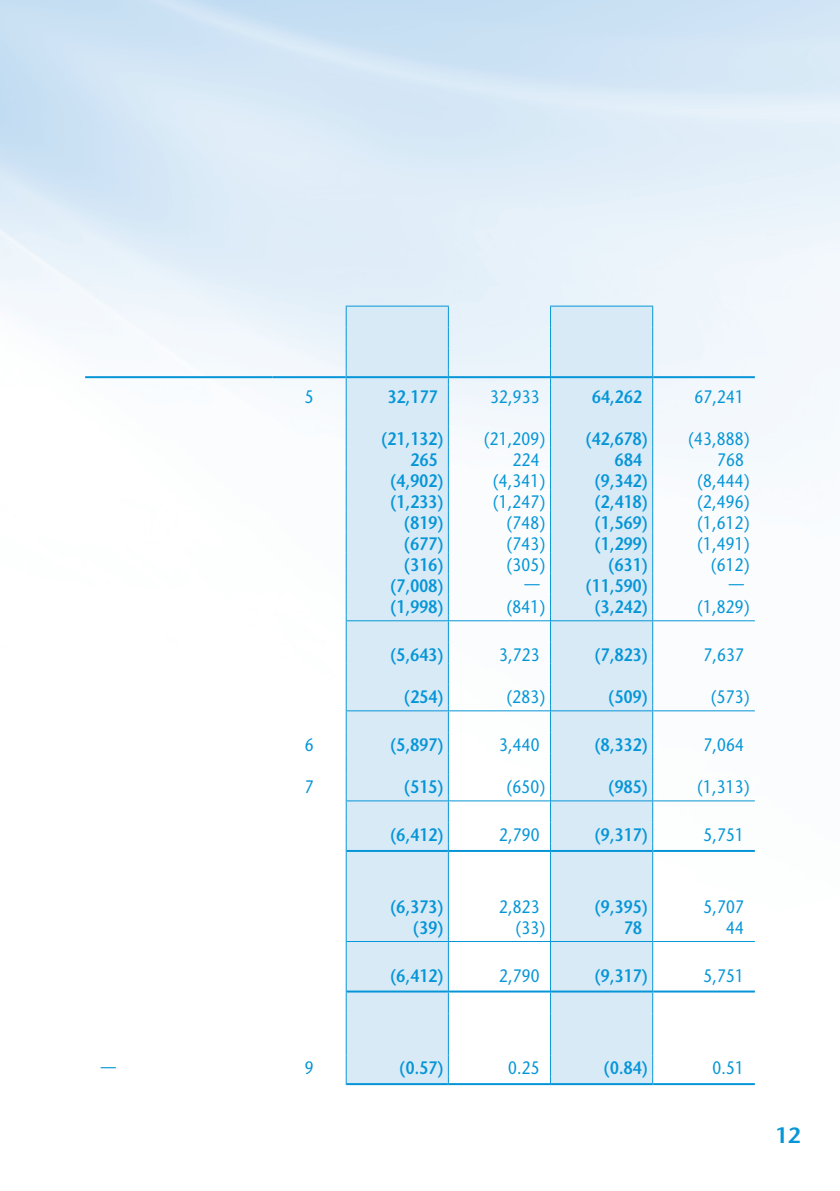
<style>
.page{position:relative;width:840px;height:1191px;background:#fff}
.page>*{position:absolute;margin:0;border:0;box-sizing:border-box;transform-origin:0 0}
.t1{font:600 22px "Stone Sans Std";color:#0696d7}
.t2{font:600 18px "Stone Sans Std";letter-spacing:.015em;color:#0696d7;scale:.85 1}
.t3{font:500 18px "Stone Sans Std";letter-spacing:.015em;color:#0696d7;scale:.85 1}
</style>
<div class="page">
<img style="left:0;top:0;width:839px;height:1086px">
<svg style="left:346px;top:306px;width:305px;height:777px;fill:#d9eaf7"></svg>
<hr style="left:345px;top:305px;width:103px;height:1px;background:#0696d7">
<hr style="left:345px;top:1013px;width:1px;height:42px;background:#0696d7">
<hr style="left:447px;top:1013px;width:1px;height:42px;background:#0696d7">
<hr style="left:549px;top:305px;width:103px;height:1px;background:#0696d7">
<hr style="left:549px;top:1013px;width:1px;height:42px;background:#0696d7">
<hr style="left:651px;top:1013px;width:1px;height:42px;background:#0696d7">
<svg style="left:345px;top:1055px;width:1px;height:30px"></svg>
<svg style="left:447px;top:1055px;width:1px;height:30px"></svg>
<svg style="left:549px;top:1055px;width:1px;height:30px"></svg>
<svg style="left:651px;top:1055px;width:1px;height:30px"></svg>
<svg style="left:345px;top:306px;width:1px;height:707px"></svg>
<svg style="left:447px;top:306px;width:1px;height:707px"></svg>
<svg style="left:549px;top:306px;width:1px;height:707px"></svg>
<svg style="left:651px;top:306px;width:1px;height:707px"></svg>
<hr style="left:85px;top:376px;width:187px;height:2px;background:#0696d7">
<hr style="left:272px;top:376px;width:73px;height:2px;background:#0696d7">
<hr style="left:346px;top:376px;width:101px;height:2px;background:#0696d7">
<hr style="left:448px;top:376px;width:101px;height:2px;background:#0696d7">
<hr style="left:550px;top:376px;width:101px;height:2px;background:#0696d7">
<hr style="left:652px;top:376px;width:102px;height:2px;background:#0696d7">
<hr style="left:346px;top:620px;width:101px;height:1px;background:#0696d7">
<hr style="left:448px;top:620px;width:101px;height:1px;background:#0696d7">
<hr style="left:550px;top:620px;width:101px;height:1px;background:#0696d7">
<hr style="left:652px;top:620px;width:102px;height:1px;background:#0696d7">
<hr style="left:346px;top:710px;width:101px;height:1px;background:#0696d7">
<hr style="left:448px;top:710px;width:101px;height:1px;background:#0696d7">
<hr style="left:550px;top:710px;width:101px;height:1px;background:#0696d7">
<hr style="left:652px;top:710px;width:102px;height:1px;background:#0696d7">
<hr style="left:346px;top:800px;width:101px;height:1px;background:#0696d7">
<hr style="left:448px;top:800px;width:101px;height:1px;background:#0696d7">
<hr style="left:550px;top:800px;width:101px;height:1px;background:#0696d7">
<hr style="left:652px;top:800px;width:102px;height:1px;background:#0696d7">
<hr style="left:346px;top:850px;width:101px;height:2px;background:#0696d7">
<hr style="left:448px;top:850px;width:101px;height:2px;background:#0696d7">
<hr style="left:550px;top:850px;width:101px;height:2px;background:#0696d7">
<hr style="left:652px;top:850px;width:102px;height:2px;background:#0696d7">
<hr style="left:346px;top:941px;width:101px;height:1px;background:#0696d7">
<hr style="left:448px;top:941px;width:101px;height:1px;background:#0696d7">
<hr style="left:550px;top:941px;width:101px;height:1px;background:#0696d7">
<hr style="left:652px;top:941px;width:102px;height:1px;background:#0696d7">
<hr style="left:346px;top:990px;width:101px;height:2px;background:#0696d7">
<hr style="left:448px;top:990px;width:101px;height:2px;background:#0696d7">
<hr style="left:550px;top:990px;width:101px;height:2px;background:#0696d7">
<hr style="left:652px;top:990px;width:102px;height:2px;background:#0696d7">
<hr style="left:346px;top:1083px;width:101px;height:2px;background:#0696d7">
<hr style="left:448px;top:1083px;width:101px;height:2px;background:#0696d7">
<hr style="left:550px;top:1083px;width:101px;height:2px;background:#0696d7">
<hr style="left:652px;top:1083px;width:102px;height:2px;background:#0696d7">
<p class="t3" style="left:101px;top:1054px;width:20px">—</p>
<p class="t3" style="left:304px;top:386px;width:12px">5</p>
<p class="t2" style="left:387px;top:386px;width:60px">32,177</p>
<p class="t3" style="left:489px;top:386px;width:60px">32,933</p>
<p class="t2" style="left:591px;top:386px;width:60px">64,262</p>
<p class="t3" style="left:694px;top:386px;width:60px">67,241</p>
<p class="t2" style="left:381px;top:428px;width:75px">)21,132(</p>
<p class="t3" style="left:484px;top:428px;width:73px">)21,209(</p>
<p class="t2" style="left:585px;top:428px;width:75px">)42,678(</p>
<p class="t3" style="left:688px;top:428px;width:73px">)43,888(</p>
<p class="t2" style="left:410px;top:449px;width:33px">265</p>
<p class="t3" style="left:512px;top:449px;width:33px">224</p>
<p class="t2" style="left:614px;top:449px;width:33px">684</p>
<p class="t3" style="left:716px;top:449px;width:33px">768</p>
<p class="t2" style="left:390px;top:470px;width:64px">)4,902(</p>
<p class="t3" style="left:493px;top:470px;width:63px">)4,341(</p>
<p class="t2" style="left:594px;top:470px;width:64px">)9,342(</p>
<p class="t3" style="left:697px;top:470px;width:63px">)8,444(</p>
<p class="t2" style="left:390px;top:491px;width:64px">)1,233(</p>
<p class="t3" style="left:493px;top:491px;width:63px">)1,247(</p>
<p class="t2" style="left:594px;top:491px;width:64px">)2,418(</p>
<p class="t3" style="left:697px;top:491px;width:63px">)2,496(</p>
<p class="t2" style="left:403px;top:512px;width:48px">)819(</p>
<p class="t3" style="left:506px;top:512px;width:46px">)748(</p>
<p class="t2" style="left:594px;top:512px;width:64px">)1,569(</p>
<p class="t3" style="left:697px;top:512px;width:63px">)1,612(</p>
<p class="t2" style="left:403px;top:533px;width:48px">)677(</p>
<p class="t3" style="left:506px;top:533px;width:46px">)743(</p>
<p class="t2" style="left:594px;top:533px;width:64px">)1,299(</p>
<p class="t3" style="left:697px;top:533px;width:63px">)1,491(</p>
<p class="t2" style="left:403px;top:554px;width:48px">)316(</p>
<p class="t3" style="left:506px;top:554px;width:46px">)305(</p>
<p class="t2" style="left:607px;top:554px;width:48px">)631(</p>
<p class="t3" style="left:710px;top:554px;width:46px">)612(</p>
<p class="t2" style="left:390px;top:575px;width:64px">)7,008(</p>
<p class="t3" style="left:524px;top:572px;width:19px">—</p>
<p class="t2" style="left:585px;top:575px;width:75px">)11,590(</p>
<p class="t3" style="left:728px;top:572px;width:20px">—</p>
<p class="t2" style="left:390px;top:596px;width:64px">)1,998(</p>
<p class="t3" style="left:506px;top:596px;width:46px">)841(</p>
<p class="t2" style="left:594px;top:596px;width:64px">)3,242(</p>
<p class="t3" style="left:697px;top:596px;width:63px">)1,829(</p>
<p class="t2" style="left:390px;top:644px;width:64px">)5,643(</p>
<p class="t3" style="left:498px;top:644px;width:49px">3,723</p>
<p class="t2" style="left:594px;top:644px;width:64px">)7,823(</p>
<p class="t3" style="left:703px;top:644px;width:49px">7,637</p>
<p class="t2" style="left:403px;top:686px;width:48px">)254(</p>
<p class="t3" style="left:506px;top:686px;width:46px">)283(</p>
<p class="t2" style="left:607px;top:686px;width:48px">)509(</p>
<p class="t3" style="left:710px;top:686px;width:46px">)573(</p>
<p class="t3" style="left:304px;top:734px;width:12px">6</p>
<p class="t2" style="left:390px;top:734px;width:64px">)5,897(</p>
<p class="t3" style="left:498px;top:734px;width:49px">3,440</p>
<p class="t2" style="left:594px;top:734px;width:64px">)8,332(</p>
<p class="t3" style="left:703px;top:734px;width:49px">7,064</p>
<p class="t3" style="left:304px;top:776px;width:12px">7</p>
<p class="t2" style="left:403px;top:776px;width:48px">)515(</p>
<p class="t3" style="left:506px;top:776px;width:46px">)650(</p>
<p class="t2" style="left:607px;top:776px;width:48px">)985(</p>
<p class="t3" style="left:697px;top:776px;width:63px">)1,313(</p>
<p class="t2" style="left:390px;top:824px;width:64px">)6,412(</p>
<p class="t3" style="left:498px;top:824px;width:49px">2,790</p>
<p class="t2" style="left:594px;top:824px;width:64px">)9,317(</p>
<p class="t3" style="left:703px;top:824px;width:49px">5,751</p>
<p class="t2" style="left:390px;top:895px;width:64px">)6,373(</p>
<p class="t3" style="left:498px;top:895px;width:49px">2,823</p>
<p class="t2" style="left:594px;top:895px;width:64px">)9,395(</p>
<p class="t3" style="left:703px;top:895px;width:49px">5,707</p>
<p class="t2" style="left:412px;top:916px;width:38px">)39(</p>
<p class="t3" style="left:515px;top:916px;width:36px">)33(</p>
<p class="t2" style="left:623px;top:916px;width:22px">78</p>
<p class="t3" style="left:725px;top:916px;width:22px">44</p>
<p class="t2" style="left:390px;top:964px;width:64px">)6,412(</p>
<p class="t3" style="left:498px;top:964px;width:49px">2,790</p>
<p class="t2" style="left:594px;top:964px;width:64px">)9,317(</p>
<p class="t3" style="left:703px;top:964px;width:49px">5,751</p>
<p class="t3" style="left:304px;top:1057px;width:12px">9</p>
<p class="t2" style="left:399px;top:1057px;width:54px">)0.57(</p>
<p class="t3" style="left:508px;top:1057px;width:39px">0.25</p>
<p class="t2" style="left:603px;top:1057px;width:54px">)0.84(</p>
<p class="t3" style="left:712px;top:1057px;width:39px">0.51</p>
<p class="t1" style="left:774px;top:1121px;width:27px">12</p>
</div>
